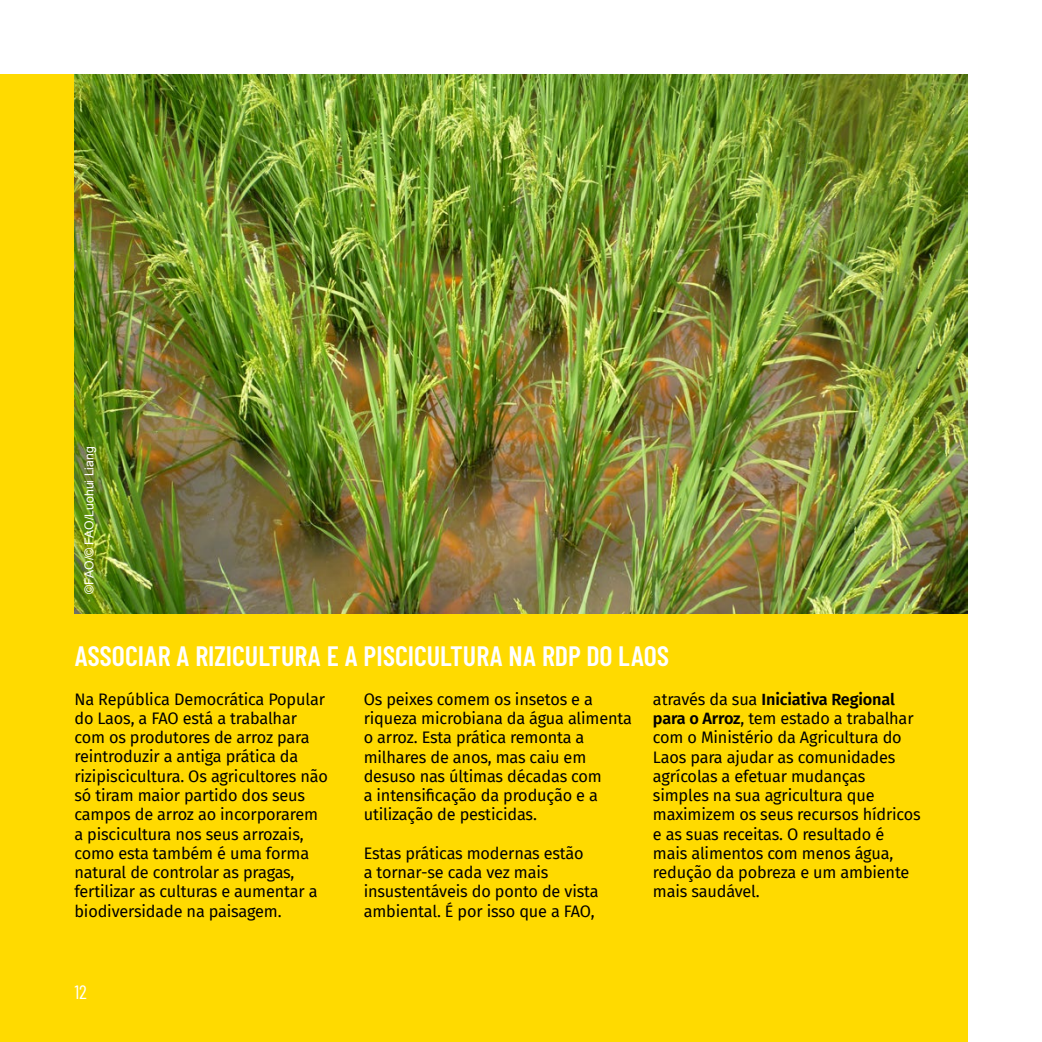
<style>
.page{position:relative;width:1042px;height:1042px;background:#fff}
.page>*{position:absolute;margin:0;border:0;box-sizing:border-box;transform-origin:0 0}
.t1{font:600 28px "Barlow Condensed";color:#fff}
.t2{font:19.25px "Barlow Condensed";color:#fff}
.t3{font:16.28px/19.2px "Fira Sans";letter-spacing:-.01em;color:#000}
.t4{font:12.25px "Arial";color:#fff}
.s1{font-weight:600}
</style>
<div class="page">
<div style="left:0;top:74px;width:967px;height:968px;background:#ffda00"></div>
<img style="left:74px;top:75px;width:893px;height:538px">
<p class="t4" style="left:81px;top:594px;width:149px;rotate:-90deg">©FAO/© FAO/Luohui Liang</p>
<h1 class="t1" style="left:74px;top:638px;width:596px">ASSOCIAR A RIZICULTURA E A PISCICULTURA NA RDP DO LAOS</h1>
<p class="t3" style="left:74px;top:689px;width:255px">Na República Democrática Popular do Laos, a FAO está a trabalhar com os produtores de arroz para reintroduzir a antiga prática da rizipiscicultura. Os agricultores não só tiram maior partido dos seus campos de arroz ao incorporarem a piscicultura nos seus arrozais, como esta também é uma forma natural de controlar as pragas, fertilizar as culturas e aumentar a biodiversidade na paisagem.</p>
<p class="t3" style="left:364px;top:689px;width:270px">Os peixes comem os insetos e a riqueza microbiana da água alimenta o arroz. Esta prática remonta a milhares de anos, mas caiu em desuso nas últimas décadas com<br>a intensificação da produção e a utilização de pesticidas.</p>
<p class="t3" style="left:653px;top:689px;width:269px">através da sua <span class="s1">Iniciativa Regional para o Arroz</span>, tem estado a trabalhar com o Ministério da Agricultura do<br>Laos para ajudar as comunidades agrícolas a efetuar mudanças simples na sua agricultura que maximizem os seus recursos hídricos e as suas receitas. O resultado é mais alimentos com menos água, redução da pobreza e um ambiente mais saudável.</p>
<p class="t3" style="left:364px;top:843px;width:236px">Estas práticas modernas estão<br>a tornar-se cada vez mais insustentáveis do ponto de vista ambiental. É por isso que a FAO,</p>
<p class="t2" style="left:74px;top:980px;width:14px">12</p>
</div>
